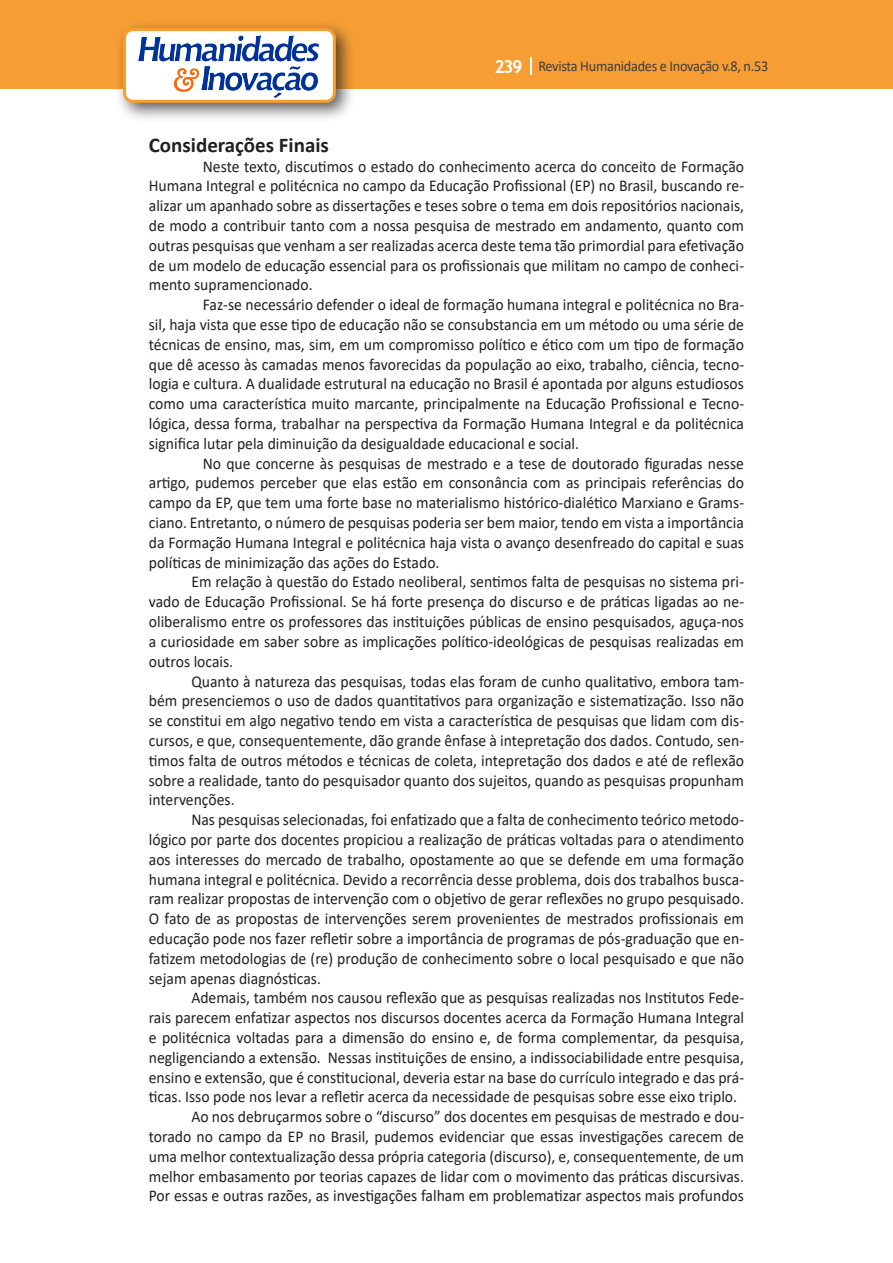
<style>
.page{position:relative;width:893px;height:1263px;background:#fff}
.page>*{position:absolute;margin:0;border:0;box-sizing:border-box;transform-origin:0 0}
.Titulo_2{font:700 21px "Calibri";color:#231f20}
.Texto{font:16.5px/19.8px "Calibri";color:#231f20;text-align:justify;scale:.95 1}
.t1{font:15px "Calibri";letter-spacing:-.02em;color:#3e3e3f;scale:.95 1}
.s1{font-family:"Trebuchet MS";font-weight:700;font-size:18px;color:#fff}
</style>
<div class="page">
<div style="left:0;top:0;width:893px;height:88px;background:#f69e34"></div>
<svg style="left:530px;top:57px;width:2px;height:18px"></svg>
<div style="left:115px;top:20px;width:241px;height:103px;background:#231f20;opacity:.75"></div>
<div style="left:125px;top:30px;width:209px;height:71px;background:#fff;border-radius:9px"></div>
<img style="left:138px;top:35px;width:181px;height:62px">
<div style="left:123px;top:28px;width:213px;height:75px;border:3px solid #f69e34;border-radius:9px"></div>
<p class="t1" style="left:495px;top:56px;width:290px"><span class="s1">239</span> Revista Humanidades e Inovação v.8, n.53</p>
<p class="Titulo_2" style="left:149px;top:130px;width:182px">Considerações Finais</p>
<p class="Texto" style="left:149px;top:156px;width:628px;text-indent:54px">Neste texto, discutimos o estado do conhecimento acerca do conceito de Formação Humana Integral e politécnica no campo da Educação Profissional (EP) no Brasil, buscando re&shy;alizar um apanhado sobre as dissertações e teses sobre o tema em dois repositórios nacionais, de modo a contribuir tanto com a nossa pesquisa de mestrado em andamento, quanto com outras pesquisas que venham a ser realizadas acerca deste tema tão primordial para efetivação de um modelo de educação essencial para os profissionais que militam no campo de conheci&shy;mento supramencionado.</p>
<p class="Texto" style="left:149px;top:294px;width:628px;text-indent:54px">Faz-se necessário defender o ideal de formação humana integral e politécnica no Bra&shy;sil, haja vista que esse tipo de educação não se consubstancia em um método ou uma série de técnicas de ensino, mas, sim, em um compromisso político e ético com um tipo de formação que dê acesso às camadas menos favorecidas da população ao eixo, trabalho, ciência, tecno&shy;logia e cultura. A dualidade estrutural na educação no Brasil é apontada por alguns estudiosos como uma característica muito marcante, principalmente na Educação Profissional e Tecno&shy;lógica, dessa forma, trabalhar na perspectiva da Formação Humana Integral e da politécnica significa lutar pela diminuição da desigualdade educacional e social.</p>
<p class="Texto" style="left:149px;top:453px;width:628px;text-indent:54px">No que concerne às pesquisas de mestrado e a tese de doutorado figuradas nesse artigo, pudemos perceber que elas estão em consonância com as principais referências do campo da EP, que tem uma forte base no materialismo histórico-dialético Marxiano e Grams&shy;ciano. Entretanto, o número de pesquisas poderia ser bem maior, tendo em vista a importância da Formação Humana Integral e politécnica haja vista o avanço desenfreado do capital e suas políticas de minimização das ações do Estado.</p>
<p class="Texto" style="left:149px;top:572px;width:628px;text-indent:43px">Em relação à questão do Estado neoliberal, sentimos falta de pesquisas no sistema pri&shy;vado de Educação Profissional. Se há forte presença do discurso e de práticas ligadas ao ne&shy;oliberalismo entre os professores das instituições públicas de ensino pesquisados, aguça-nos a curiosidade em saber sobre as implicações político-ideológicas de pesquisas realizadas em outros locais.</p>
<p class="Texto" style="left:149px;top:671px;width:628px;text-indent:43px">Quanto à natureza das pesquisas, todas elas foram de cunho qualitativo, embora tam&shy;bém presenciemos o uso de dados quantitativos para organização e sistematização. Isso não se constitui em algo negativo tendo em vista a característica de pesquisas que lidam com dis&shy;cursos, e que, consequentemente, dão grande ênfase à intepretação dos dados. Contudo, sen&shy;timos falta de outros métodos e técnicas de coleta, intepretação dos dados e até de reflexão sobre a realidade, tanto do pesquisador quanto dos sujeitos, quando as pesquisas propunham intervenções.</p>
<p class="Texto" style="left:149px;top:809px;width:628px;text-indent:43px">Nas pesquisas selecionadas, foi enfatizado que a falta de conhecimento teórico metodo&shy;lógico por parte dos docentes propiciou a realização de práticas voltadas para o atendimento aos interesses do mercado de trabalho, opostamente ao que se defende em uma formação humana integral e politécnica. Devido a recorrência desse problema, dois dos trabalhos busca&shy;ram realizar propostas de intervenção com o objetivo de gerar reflexões no grupo pesquisado.<br>O fato de as propostas de intervenções serem provenientes de mestrados profissionais em educação pode nos fazer refletir sobre a importância de programas de pós-graduação que en&shy;fatizem metodologias de (re) produção de conhecimento sobre o local pesquisado e que não sejam apenas diagnósticas.</p>
<p class="Texto" style="left:149px;top:987px;width:628px;text-indent:43px">Ademais, também nos causou reflexão que as pesquisas realizadas nos Institutos Fede&shy;rais parecem enfatizar aspectos nos discursos docentes acerca da Formação Humana Integral e politécnica voltadas para a dimensão do ensino e, de forma complementar, da pesquisa, negligenciando a extensão. Nessas instituições de ensino, a indissociabilidade entre pesquisa, ensino e extensão, que é constitucional, deveria estar na base do currículo integrado e das prá&shy;ticas. Isso pode nos levar a refletir acerca da necessidade de pesquisas sobre esse eixo triplo.</p>
<p class="Texto" style="left:149px;top:1106px;width:628px;text-indent:43px">Ao nos debruçarmos sobre o “discurso” dos docentes em pesquisas de mestrado e dou&shy;torado no campo da EP no Brasil, pudemos evidenciar que essas investigações carecem de uma melhor contextualização dessa própria categoria (discurso), e, consequentemente, de um melhor embasamento por teorias capazes de lidar com o movimento das práticas discursivas.<br>Por essas e outras razões, as investigações falham em problematizar aspectos mais profundos</p>
</div>
